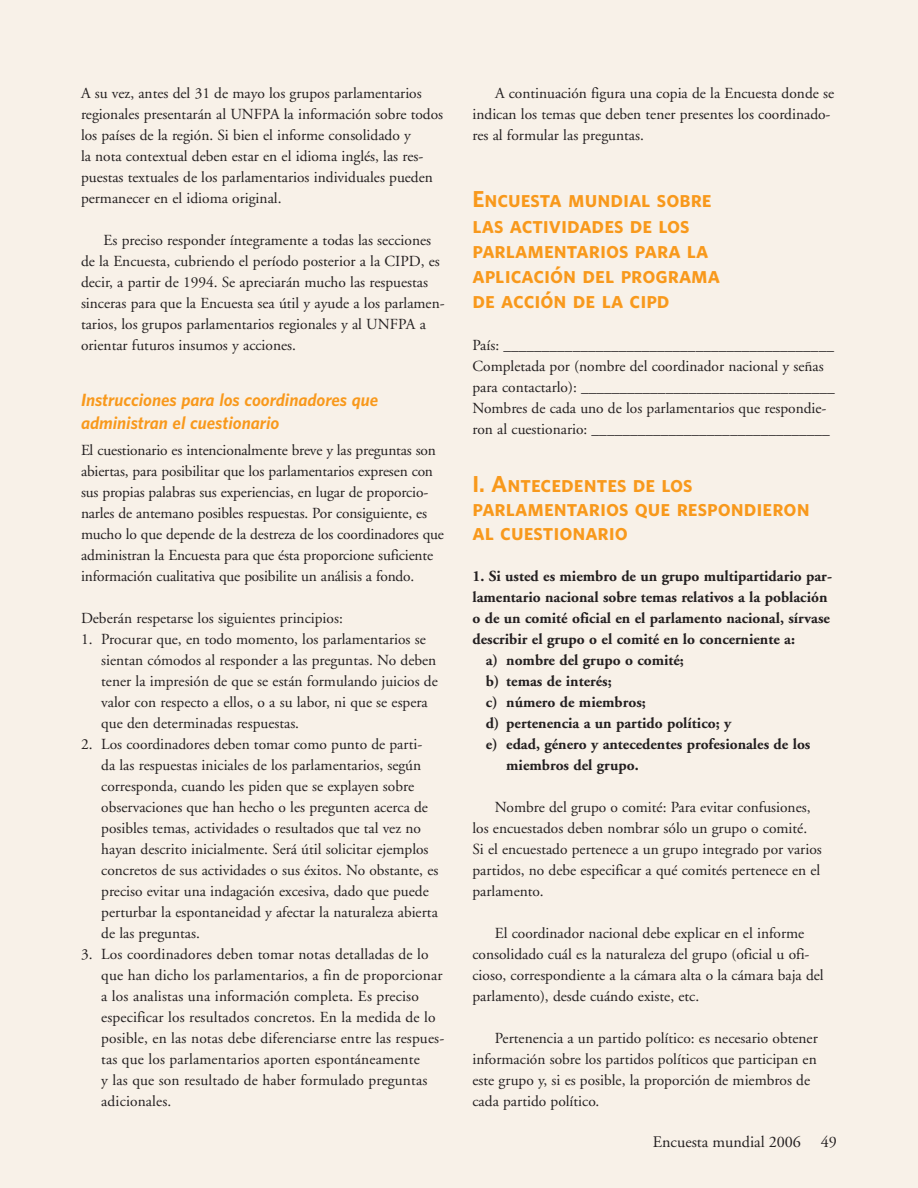
<style>
.page{position:relative;width:918px;height:1188px;background:#f8f1e8}
.page>*{position:absolute;margin:0;border:0;box-sizing:border-box;transform-origin:0 0}
.t1{font:21px/25.2px "UNFPA Bold SC";color:#f8991c}
.t2{font:italic 700 16.2px/22.5px "UNFPA";color:#f8991c}
.t3{font:16.2px "Adobe Garamond";color:#231f20}
.t4{font:15.3px/21px "Adobe Garamond";color:#231f20}
.t5{font:700 15.3px "Adobe Garamond";color:#231f20}
</style>
<div class="page">
<p class="t4" style="left:81px;top:84px;width:364px">A su vez, antes del 31 de mayo los grupos parlamentarios regionales presentarán al UNFPA la información sobre todos los países de la región. Si bien el informe consolidado y<br>la nota contextual deben estar en el idioma inglés, las res&shy;puestas textuales de los parlamentarios individuales pueden permanecer en el idioma original.</p>
<p class="t4" style="left:81px;top:231px;width:365px;text-indent:22px">Es preciso responder íntegramente a todas las secciones de la Encuesta, cubriendo el período posterior a la CIPD, es decir, a partir de 1994. Se apreciarán mucho las respuestas sinceras para que la Encuesta sea útil y ayude a los parlamen&shy;tarios, los grupos parlamentarios regionales y al UNFPA a orientar futuros insumos y acciones.</p>
<p class="t2" style="left:81px;top:390px;width:299px">Instrucciones para los coordinadores que administran el cuestionario</p>
<p class="t4" style="left:81px;top:441px;width:365px">El cuestionario es intencionalmente breve y las preguntas son abiertas, para posibilitar que los parlamentarios expresen con sus propias palabras sus experiencias, en lugar de proporcio&shy;narles de antemano posibles respuestas. Por consiguiente, es mucho lo que depende de la destreza de los coordinadores que administran la Encuesta para que ésta proporcione suficiente información cualitativa que posibilite un análisis a fondo.</p>
<p class="t4" style="left:81px;top:609px;width:263px">Deberán respetarse los siguientes principios:</p>
<p class="t4" style="left:101px;top:630px;width:338px;text-indent:-20px">1. Procurar que, en todo momento, los parlamentarios se sientan cómodos al responder a las preguntas. No deben tener la impresión de que se están formulando juicios de valor con respecto a ellos, o a su labor, ni que se espera que den determinadas respuestas.</p>
<p class="t4" style="left:101px;top:735px;width:339px;text-indent:-20px">2. Los coordinadores deben tomar como punto de parti&shy;da las respuestas iniciales de los parlamentarios, según corresponda, cuando les piden que se explayen sobre observaciones que han hecho o les pregunten acerca de posibles temas, actividades o resultados que tal vez no hayan descrito inicialmente. Será útil solicitar ejemplos concretos de sus actividades o sus éxitos. No obstante, es preciso evitar una indagación excesiva, dado que puede perturbar la espontaneidad y afectar la naturaleza abierta de las preguntas.</p>
<p class="t4" style="left:101px;top:945px;width:345px;text-indent:-20px">3. Los coordinadores deben tomar notas detalladas de lo que han dicho los parlamentarios, a fin de proporcionar a los analistas una información completa. Es preciso especificar los resultados concretos. En la medida de lo posible, en las notas debe diferenciarse entre las respues&shy;tas que los parlamentarios aporten espontáneamente<br>y las que son resultado de haber formulado preguntas adicionales.</p>
<p class="t4" style="left:473px;top:84px;width:363px;text-indent:22px">A continuación figura una copia de la Encuesta donde se indican los temas que deben tener presentes los coordinado&shy;res al formular las preguntas.</p>
<h1 class="t1" style="left:472px;top:188px;width:249px">Encuesta mundial sobre las actividades de los parlamentarios para la aplicación del programa de acción de la cipd</h1>
<p class="t4" style="left:472px;top:336px;width:364px">País: ___________________________________________ Completada por (nombre del coordinador nacional y señas para contactarlo): _________________________________ Nombres de cada uno de los parlamentarios que respondie&shy;ron al cuestionario: _______________________________</p>
<h1 class="t1" style="left:472px;top:473px;width:339px;line-height:24px">I. Antecedentes de los parlamentarios que respondieron al cuestionario</h1>
<p class="t5" style="left:472px;top:570px;width:361px">1. Si usted es miembro de un grupo multipartidario par-</p>
<p class="t5" style="left:472px;top:591px;width:356px">lamentario nacional sobre temas relativos a la población</p>
<p class="t5" style="left:472px;top:612px;width:359px">o de un comité oficial en el parlamento nacional, sírvase</p>
<p class="t5" style="left:472px;top:633px;width:324px">describir el grupo o el comité en lo concerniente a:</p>
<p class="t5" style="left:486px;top:654px;width:199px">a) nombre del grupo o comité;</p>
<p class="t5" style="left:486px;top:675px;width:127px">b) temas de interés;</p>
<p class="t5" style="left:486px;top:696px;width:161px">c) número de miembros;</p>
<p class="t5" style="left:486px;top:717px;width:247px">d) pertenencia a un partido político; y</p>
<p class="t5" style="left:486px;top:738px;width:326px">e) edad, género y antecedentes profesionales de los</p>
<p class="t5" style="left:506px;top:759px;width:134px">miembros del grupo.</p>
<p class="t4" style="left:472px;top:798px;width:351px;text-indent:22px">Nombre del grupo o comité: Para evitar confusiones, los encuestados deben nombrar sólo un grupo o comité.<br>Si el encuestado pertenece a un grupo integrado por varios partidos, no debe especificar a qué comités pertenece en el parlamento.</p>
<p class="t4" style="left:472px;top:924px;width:353px;text-indent:22px">El coordinador nacional debe explicar en el informe consolidado cuál es la naturaleza del grupo (oficial u ofi&shy;cioso, correspondiente a la cámara alta o la cámara baja del parlamento), desde cuándo existe, etc.</p>
<p class="t4" style="left:472px;top:1029px;width:347px;text-indent:22px">Pertenencia a un partido político: es necesario obtener información sobre los partidos políticos que participan en este grupo y, si es posible, la proporción de miembros de cada partido político.</p>
<p class="t3" style="left:653px;top:1136px;width:186px">Encuesta mundial 2006 49</p>
</div>
